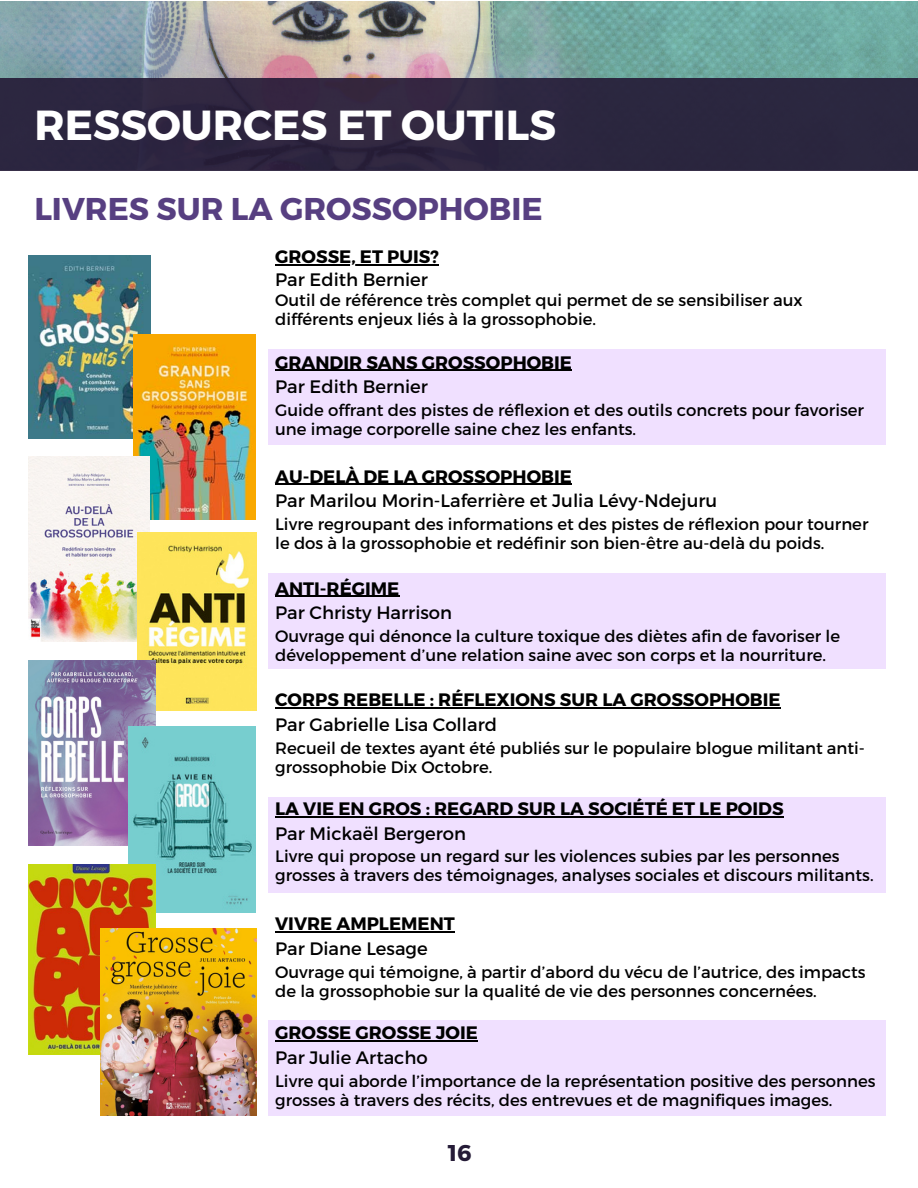
<style>
.page{position:relative;width:918px;height:1188px;background:#fff}
.page>*{position:absolute;margin:0;border:0;box-sizing:border-box;transform-origin:0 0}
.t1{font:700 42px "Montserrat";color:#fff}
.t2{font:700 31.5px "Montserrat";color:#573f81}
.t3{font:700 22.8px "Montserrat";color:#251b37}
.t4{font:700 18px "Montserrat";color:#000}
.t5{font:18px "Montserrat";color:#000}
.t6{font:16.5px/19.2px "Montserrat";color:#000}
</style>
<div class="page">
<img style="left:28px;top:255px;width:123px;height:184px">
<img style="left:133px;top:335px;width:123px;height:184px">
<img style="left:28px;top:457px;width:122px;height:184px">
<img style="left:137px;top:532px;width:119px;height:178px">
<img style="left:29px;top:660px;width:127px;height:186px">
<hr style="left:275px;top:264px;width:164px;height:1px;background:#000">
<div style="left:268px;top:798px;width:618px;height:95px;background:#f0e0ff"></div>
<hr style="left:275px;top:816px;width:508px;height:1px;background:#000">
<div style="left:268px;top:350px;width:618px;height:95px;background:#f0e0ff"></div>
<hr style="left:275px;top:370px;width:297px;height:1px;background:#000">
<hr style="left:275px;top:708px;width:506px;height:1px;background:#000">
<img style="left:129px;top:727px;width:127px;height:185px">
<hr style="left:275px;top:931px;width:180px;height:2px;background:#000">
<div style="left:268px;top:574px;width:618px;height:95px;background:#f0e0ff"></div>
<hr style="left:275px;top:484px;width:297px;height:1px;background:#000">
<img style="left:28px;top:864px;width:127px;height:190px">
<img style="left:100px;top:928px;width:156px;height:188px">
<hr style="left:275px;top:596px;width:124px;height:1px;background:#000">
<div style="left:268px;top:1020px;width:618px;height:95px;background:#f0e0ff"></div>
<hr style="left:275px;top:1041px;width:203px;height:1px;background:#000">
<img style="left:0;top:1px;width:918px;height:77px">
<div style="left:0;top:78px;width:918px;height:92px;background:#2b2640"></div>
<p class="t1" style="left:34px;top:98px;width:523px">RESSOURCES ET OUTILS</p>
<p class="t2" style="left:34px;top:188px;width:510px">LIVRES SUR LA GROSSOPHOBIE</p>
<p class="t4" style="left:275px;top:245px;width:165px">GROSSE, ET PUIS?</p>
<p class="t5" style="left:275px;top:267px;width:154px">Par Edith Bernier</p>
<p class="t6" style="left:275px;top:290px;width:529px">Outil de référence très complet qui permet de se sensibiliser aux différents enjeux liés à la grossophobie.</p>
<p class="t4" style="left:275px;top:351px;width:298px">GRANDIR SANS GROSSOPHOBIE</p>
<p class="t5" style="left:275px;top:375px;width:154px">Par Edith Bernier</p>
<p class="t6" style="left:275px;top:400px;width:590px">Guide offrant des pistes de réflexion et des outils concrets pour favoriser une image corporelle saine chez les enfants.</p>
<p class="t4" style="left:275px;top:465px;width:298px">AU-DELÀ DE LA GROSSOPHOBIE</p>
<p class="t5" style="left:275px;top:489px;width:444px">Par Marilou Morin-Laferrière et Julia Lévy-Ndejuru</p>
<p class="t6" style="left:275px;top:514px;width:595px">Livre regroupant des informations et des pistes de réflexion pour tourner le dos à la grossophobie et redéfinir son bien-être au-delà du poids.</p>
<p class="t4" style="left:275px;top:576px;width:126px">ANTI-RÉGIME</p>
<p class="t5" style="left:275px;top:601px;width:178px">Par Christy Harrison</p>
<p class="t6" style="left:275px;top:626px;width:566px">Ouvrage qui dénonce la culture toxique des diètes afin de favoriser le développement d’une relation saine avec son corps et la nourriture.</p>
<p class="t4" style="left:275px;top:688px;width:507px">CORPS REBELLE : RÉFLEXIONS SUR LA GROSSOPHOBIE</p>
<p class="t5" style="left:275px;top:713px;width:224px">Par Gabrielle Lisa Collard</p>
<p class="t6" style="left:275px;top:737px;width:591px">Recueil de textes ayant été publiés sur le populaire blogue militant anti&shy;grossophobie Dix Octobre.</p>
<p class="t4" style="left:275px;top:797px;width:510px">LA VIE EN GROS : REGARD SUR LA SOCIÉTÉ ET LE POIDS</p>
<p class="t5" style="left:275px;top:822px;width:192px">Par Mickaël Bergeron</p>
<p class="t6" style="left:275px;top:846px;width:600px">Livre qui propose un regard sur les violences subies par les personnes grosses à travers des témoignages, analyses sociales et discours militants.</p>
<p class="t4" style="left:275px;top:912px;width:181px">VIVRE AMPLEMENT</p>
<p class="t5" style="left:275px;top:937px;width:154px">Par Diane Lesage</p>
<p class="t6" style="left:275px;top:961px;width:592px">Ouvrage qui témoigne, à partir d’abord du vécu de l’autrice, des impacts de la grossophobie sur la qualité de vie des personnes concernées.</p>
<p class="t4" style="left:275px;top:1021px;width:204px">GROSSE GROSSE JOIE</p>
<p class="t5" style="left:275px;top:1046px;width:154px">Par Julie Artacho</p>
<p class="t6" style="left:275px;top:1070px;width:602px">Livre qui aborde l’importance de la représentation positive des personnes grosses à travers des récits, des entrevues et de magnifiques images.</p>
<p class="t3" style="left:448px;top:1138px;width:25px">16</p>
</div>
